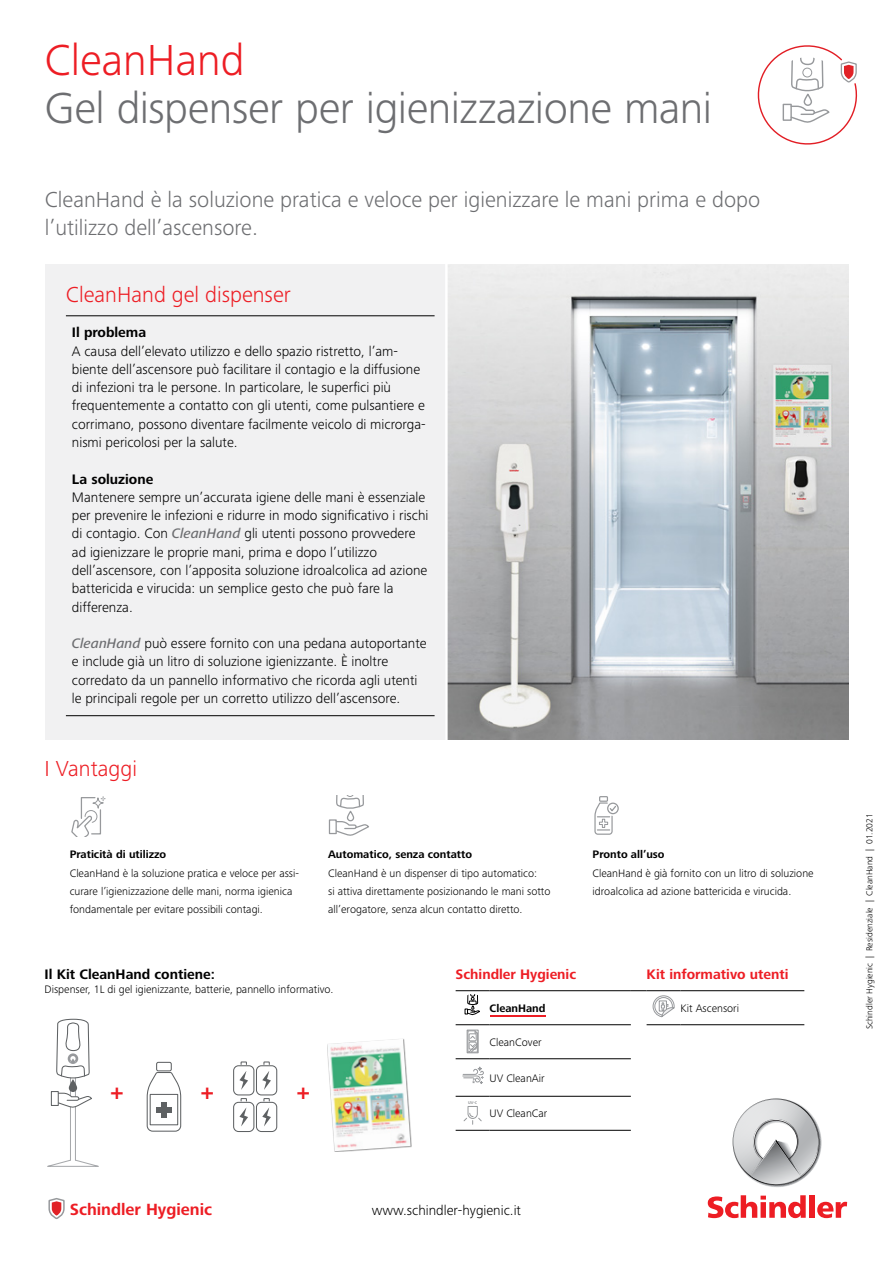
<style>
.page{position:relative;width:893px;height:1263px;background:#fff}
.page>*{position:absolute;margin:0;border:0;box-sizing:border-box;transform-origin:0 0}
.t1{font:300 45px "Frutiger Next LTW1 G";letter-spacing:-.01em;color:#6d6e71}
.t2{font:300 45px "Frutiger Next LTW1 G";color:#ed1d24}
.t3{font:300 22.5px/27.8px "Frutiger Next LTW1 G";color:#6d6e71}
.t4{font:300 22.5px "Frutiger Next LTW1 G";color:#ed1d24}
.t5{font:700 22.05px "Frutiger Next LTW1 G";color:#ed1d24}
.t6{font:700 16.8px "Frutiger Next LTW1 G";color:#ed1d24}
.t7{font:300 14.25px/18.3px "Frutiger Next LTW1 G";color:#000}
.t8{font:700 14.25px "Frutiger Next LTW1 G";color:#000}
.t9{font:700 14.25px "Frutiger Next LTW1 G";color:#ed1d24}
.t10{font:300 11.25px/18.3px "Frutiger Next LTW1 G";color:#000}
.t11{font:700 11.25px "Frutiger Next LTW1 G";color:#000}
.t12{font:300 9px "Frutiger Next LTW1 G";color:#000}
.t13{font:700 4.2px "Frutiger Next LTW1 G";color:#97999c}
.s1{font-family:"Frutiger Next";font-weight:500;font-style:italic;color:#6d6e71}
</style>
<div class="page">
<div style="left:45px;top:264px;width:401px;height:475px;background:#f1f1f2"></div>
<svg style="left:48px;top:1198px;width:17px;height:22px"></svg>
<img style="left:448px;top:264px;width:400px;height:475px">
<svg style="left:757px;top:45px;width:101px;height:100px"></svg>
<hr style="left:445px;top:261px;width:3px;height:488px;background:#fff">
<svg style="left:708px;top:1195px;width:98px;height:23px"></svg>
<div style="left:809px;top:1195px;width:6px;height:23px;background:#ed1d24"></div>
<svg style="left:817px;top:1202px;width:30px;height:16px"></svg>
<svg style="left:733px;top:1098px;width:86px;height:87px"></svg>
<hr style="left:66px;top:316px;width:369px;height:1px;background:#000">
<hr style="left:66px;top:715px;width:369px;height:1px;background:#000">
<hr style="left:490px;top:1015px;width:55px;height:2px;background:#ed1d24">
<div style="left:599px;top:796px;width:9px;height:6px;border:1px solid #97999c"></div>
<div style="left:607px;top:802px;width:12px;height:12px;border:1px solid #97999c;border-radius:50%"></div>
<svg style="left:594px;top:801px;width:23px;height:34px"></svg>
<div style="left:329px;top:819px;width:8px;height:15px;border:1px solid #97999c"></div>
<svg style="left:335px;top:820px;width:34px;height:16px"></svg>
<div style="left:347px;top:811px;width:7px;height:10px;border:1px solid #97999c;border-radius:3px"></div>
<svg style="left:336px;top:795px;width:28px;height:14px"></svg>
<svg style="left:71px;top:796px;width:34px;height:40px"></svg>
<hr style="left:456px;top:990px;width:34px;height:1px;background:#000">
<hr style="left:490px;top:990px;width:141px;height:1px;background:#000">
<hr style="left:647px;top:990px;width:34px;height:1px;background:#000">
<hr style="left:681px;top:990px;width:123px;height:1px;background:#000">
<hr style="left:456px;top:1024px;width:34px;height:1px;background:#000">
<hr style="left:490px;top:1024px;width:141px;height:1px;background:#000">
<hr style="left:647px;top:1024px;width:34px;height:1px;background:#000">
<hr style="left:681px;top:1024px;width:123px;height:1px;background:#000">
<hr style="left:456px;top:1058px;width:34px;height:1px;background:#000">
<hr style="left:490px;top:1058px;width:141px;height:1px;background:#000">
<hr style="left:456px;top:1096px;width:34px;height:1px;background:#000">
<hr style="left:490px;top:1096px;width:141px;height:1px;background:#000">
<hr style="left:456px;top:1130px;width:34px;height:1px;background:#000">
<hr style="left:490px;top:1130px;width:141px;height:1px;background:#000">
<svg style="left:465px;top:994px;width:15px;height:22px"></svg>
<svg style="left:631px;top:990px;width:45px;height:27px"></svg>
<svg style="left:467px;top:1029px;width:12px;height:24px"></svg>
<svg style="left:462px;top:1067px;width:22px;height:17px"></svg>
<svg style="left:463px;top:1106px;width:19px;height:18px"></svg>
<hr style="left:70px;top:1078px;width:1px;height:82px;background:#a7a9ac">
<hr style="left:75px;top:1078px;width:1px;height:82px;background:#a7a9ac">
<svg style="left:47px;top:1160px;width:52px;height:7px"></svg>
<svg style="left:56px;top:1018px;width:34px;height:61px"></svg>
<div style="left:51px;top:1091px;width:8px;height:15px;border:1px solid #5e6163"></div>
<svg style="left:57px;top:1092px;width:35px;height:16px"></svg>
<svg style="left:69px;top:1079px;width:8px;height:13px"></svg>
<svg style="left:239px;top:1071px;width:9px;height:19px"></svg>
<div style="left:233px;top:1065px;width:21px;height:30px;border:1px solid #5e6163;border-radius:5px"></div>
<svg style="left:240px;top:1061px;width:7px;height:4px"></svg>
<svg style="left:262px;top:1071px;width:9px;height:19px"></svg>
<div style="left:256px;top:1065px;width:21px;height:30px;border:1px solid #5e6163;border-radius:5px"></div>
<svg style="left:263px;top:1061px;width:7px;height:4px"></svg>
<div style="left:233px;top:1102px;width:21px;height:30px;border:1px solid #5e6163;border-radius:5px"></div>
<svg style="left:239px;top:1098px;width:9px;height:28px"></svg>
<div style="left:256px;top:1102px;width:21px;height:30px;border:1px solid #5e6163;border-radius:5px"></div>
<svg style="left:262px;top:1098px;width:9px;height:28px"></svg>
<svg style="left:146px;top:1071px;width:36px;height:61px"></svg>
<div style="left:156px;top:1062px;width:16px;height:9px;border:1px solid #5e6163;border-radius:2px"></div>
<div style="left:161px;top:1102px;width:6px;height:15px;background:#5e6163"></div>
<div style="left:156px;top:1107px;width:15px;height:5px;background:#5e6163"></div>
<div style="left:327px;top:1038px;width:85px;height:114px;background:#000;opacity:.4"></div>
<img style="left:327px;top:1039px;width:83px;height:112px">
<h1 class="t2" style="left:45px;top:34px;width:202px">CleanHand</h1>
<h1 class="t1" style="left:45px;top:82px;width:669px">Gel dispenser per igienizzazione mani</h1>
<h2 class="t3" style="left:45px;top:186px;width:717px">CleanHand è la soluzione pratica e veloce per igienizzare le mani prima e dopo l’utilizzo dell’ascensore.</h2>
<h2 class="t4" style="left:66px;top:281px;width:226px">CleanHand gel dispenser</h2>
<p class="t8" style="left:72px;top:324px;width:76px">Il problema</p>
<p class="t7" style="left:72px;top:342px;width:355px">A causa dell’elevato utilizzo e dello spazio ristretto, l’am&shy;biente dell’ascensore può facilitare il contagio e la diffusione di infezioni tra le persone. In particolare, le superfici più frequentemente a contatto con gli utenti, come pulsantiere e corrimano, possono diventare facilmente veicolo di microrga&shy;nismi pericolosi per la salute.</p>
<p class="t8" style="left:72px;top:471px;width:83px">La soluzione</p>
<p class="t7" style="left:72px;top:488px;width:358px">Mantenere sempre un’accurata igiene delle mani è essenziale per prevenire le infezioni e ridurre in modo significativo i rischi di contagio. Con <span class="s1">CleanHand</span> gli utenti possono provvedere ad igienizzare le proprie mani, prima e dopo l’utilizzo dell’ascensore, con l’apposita soluzione idroalcolica ad azione battericida e virucida: un semplice gesto che può fare la differenza.</p>
<p class="t7" style="left:72px;top:634px;width:356px"><span class="s1">CleanHand</span> può essere fornito con una pedana autoportante e include già un litro di soluzione igienizzante. È inoltre corredato da un pannello informativo che ricorda agli utenti le principali regole per un corretto utilizzo dell’ascensore.</p>
<h2 class="t4" style="left:45px;top:756px;width:94px">I Vantaggi</h2>
<p class="t11" style="left:70px;top:848px;width:98px">Praticità di utilizzo</p>
<p class="t10" style="left:70px;top:864px;width:231px">CleanHand è la soluzione pratica e veloce per assi&shy;curare l’igienizzazione delle mani, norma igienica fondamentale per evitare possibili contagi.</p>
<p class="t11" style="left:328px;top:848px;width:145px">Automatico, senza contatto</p>
<p class="t10" style="left:328px;top:864px;width:224px">CleanHand è un dispenser di tipo automatico:<br>si attiva direttamente posizionando le mani sotto all’erogatore, senza alcun contatto diretto.</p>
<p class="t11" style="left:593px;top:848px;width:73px">Pronto all’uso</p>
<p class="t10" style="left:593px;top:864px;width:223px">CleanHand è già fornito con un litro di soluzione idroalcolica ad azione battericida e virucida.</p>
<p class="t8" style="left:45px;top:966px;width:172px">Il Kit CleanHand contiene:</p>
<p class="t10" style="left:45px;top:980px;width:290px">Dispenser, 1L di gel igienizzante, batterie, pannello informativo.</p>
<h3 class="t5" style="left:111px;top:1079px;width:15px">+</h3>
<h3 class="t5" style="left:201px;top:1079px;width:15px">+</h3>
<h3 class="t5" style="left:297px;top:1079px;width:15px">+</h3>
<p class="t9" style="left:456px;top:966px;width:122px">Schindler Hygienic</p>
<p class="t9" style="left:647px;top:966px;width:144px">Kit informativo utenti</p>
<p class="t11" style="left:490px;top:1001px;width:57px">CleanHand</p>
<p class="t10" style="left:681px;top:999px;width:60px">Kit Ascensori</p>
<p class="t10" style="left:490px;top:1033px;width:53px">CleanCover</p>
<p class="t10" style="left:490px;top:1069px;width:57px">UV CleanAir</p>
<p class="t13" style="left:468px;top:1100px;width:11px">UV-C</p>
<p class="t10" style="left:490px;top:1104px;width:59px">UV CleanCar</p>
<p class="t6" style="left:70px;top:1200px;width:144px">Schindler Hygienic</p>
<p class="t7" style="left:372px;top:1201px;width:151px">www.schindler-hygienic.it</p>
<p class="t12" style="left:864px;top:1029px;width:218px;rotate:-90deg">Schindler Hygienic | Residenziale | CleanHand | 01.2021</p>
</div>
